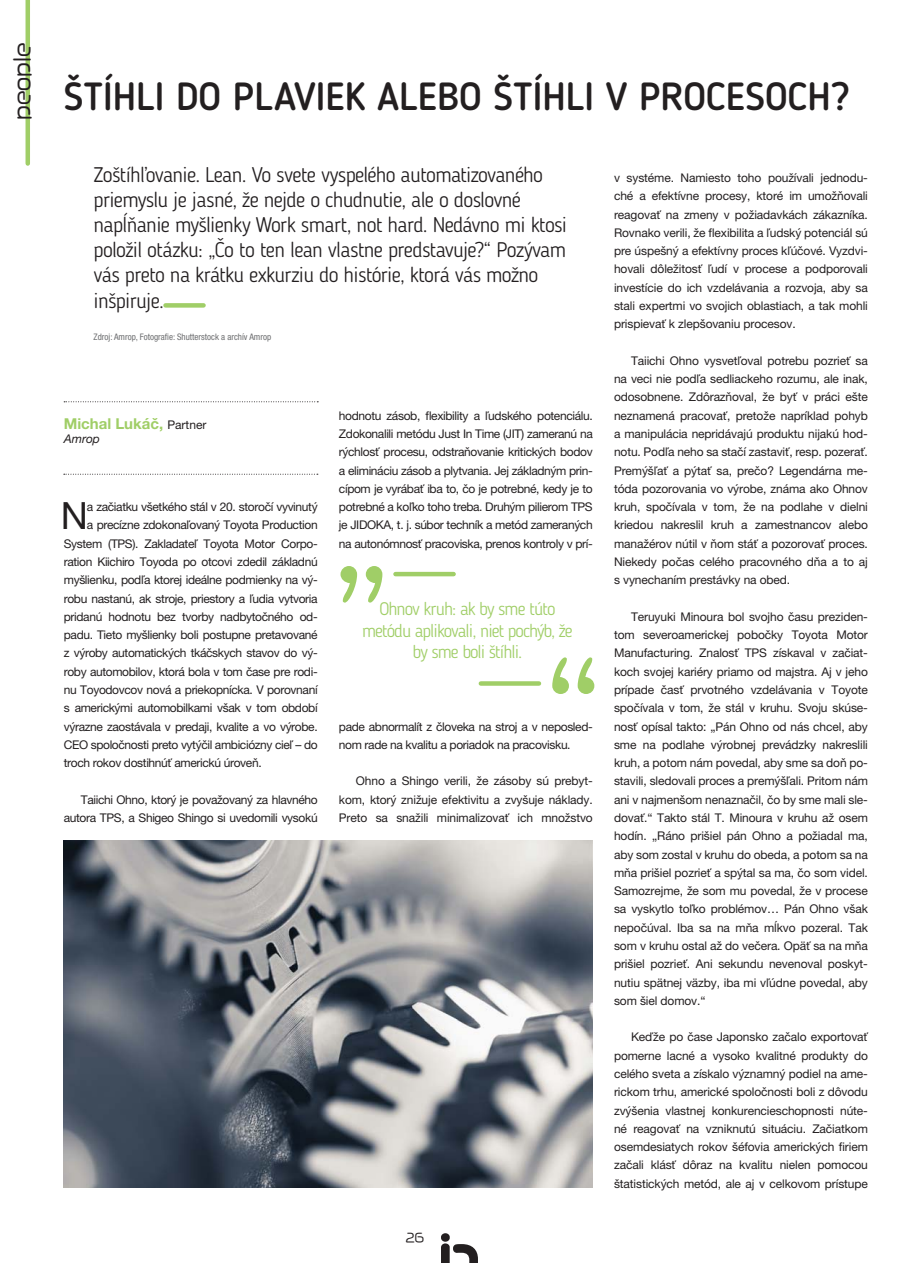
<style>
.page{position:relative;width:919px;height:1263px;background:#fff}
.page>*{position:absolute;margin:0;border:0;box-sizing:border-box;transform-origin:0 0}
.t1{font:500 39px "Blogger Sans";color:#231f20}
.t2{font:37.65px "Helvetica Neue LT Pro";color:#231f20}
.t3{font:300 21px/25.2px "Blogger Sans";letter-spacing:-.03em;color:#231f20}
.t4{font:21px "VDL Mega Maru Regular 90 pv RKSJ H";color:#231f20}
.t5{font:300 18px/21.6px "Blogger Sans";letter-spacing:-.05em;color:#a0ce67;text-align:center}
.t6{font:700 15px "Helvetica Neue LT Pro";color:#a0ce67}
.t7{font:12px/18.3px "Helvetica Neue LT Pro";letter-spacing:-.03em;color:#231f20;text-align:justify}
.t8{font:italic 12px "Helvetica Neue LT Pro";color:#231f20}
.t9{font:12px "VDL Mega Maru Regular 90 pv RKSJ H";color:#231f20}
.t10{font:condensed 9px "Helvetica Neue LT Pro";color:#6d6e70}
.s1{font-weight:400;font-size:12px;color:#231f20}
</style>
<div class="page">
<hr style="left:26px;top:0;width:4px;height:164px;background:#a0ce67">
<div style="left:441px;top:1233px;width:8px;height:9px;background:#231f20;border-radius:4px"></div>
<svg style="left:441px;top:1243px;width:37px;height:20px"></svg>
<div style="left:165px;top:303px;width:38px;height:5px;background:#a0ce67"></div>
<img style="left:64px;top:840px;width:528px;height:348px">
<hr style="left:395px;top:572px;width:58px;height:4px;background:#a0ce67">
<div style="left:481px;top:681px;width:58px;height:5px;background:#a0ce67"></div>
<svg style="left:552px;top:657px;width:42px;height:37px"></svg>
<svg style="left:340px;top:566px;width:42px;height:37px"></svg>
<svg style="left:64px;top:474px;width:254px;height:1px"></svg>
<svg style="left:64px;top:401px;width:254px;height:1px"></svg>
<h3 class="t4" style="left:14px;top:120px;width:79px;rotate:-90deg">people</h3>
<h1 class="t1" style="left:64px;top:83px;width:787px">ŠTÍHLI DO PLAVIEK ALEBO ŠTÍHLI V PROCESOCH?</h1>
<p class="t3" style="left:94px;top:164px;width:474px">Zoštíhľovanie. Lean. Vo svete vyspelého automatizovaného priemyslu je jasné, že nejde o chudnutie, ale o doslovné napĺňanie myšlienky Work smart, not hard. Nedávno mi ktosi položil otázku: „Čo to ten lean vlastne predstavuje?“ Pozývam vás preto na krátku exkurziu do histórie, ktorá vás možno inšpiruje.</p>
<p class="t10" style="left:94px;top:333px;width:179px">Zdroj: Amrop, Fotografie: Shutterstock a archív Amrop</p>
<p class="t6" style="left:64px;top:418px;width:144px">Michal Lukáč, <span class="s1">Partner</span></p>
<p class="t8" style="left:64px;top:434px;width:38px">Amrop</p>
<h2 class="t2" style="left:61px;top:503px;width:29px">N</h2>
<p class="t7" style="left:87px;top:499px;width:232px">a začiatku všetkého stál v 20. storočí vyvinutý</p>
<p class="t7" style="left:87px;top:517px;width:232px">a precízne zdokonaľovaný Toyota Production</p>
<p class="t7" style="left:64px;top:536px;width:255px">System (TPS). Zakladateľ Toyota Motor Corpo-</p>
<p class="t7" style="left:64px;top:554px;width:255px">ration Kiichiro Toyoda po otcovi zdedil základnú</p>
<p class="t7" style="left:64px;top:572px;width:255px">myšlienku, podľa ktorej ideálne podmienky na vý-</p>
<p class="t7" style="left:64px;top:591px;width:255px">robu nastanú, ak stroje, priestory a ľudia vytvoria</p>
<p class="t7" style="left:64px;top:609px;width:255px">pridanú hodnotu bez tvorby nadbytočného od-</p>
<p class="t7" style="left:64px;top:627px;width:255px">padu. Tieto myšlienky boli postupne pretavované</p>
<p class="t7" style="left:64px;top:645px;width:255px">z výroby automatických tkáčskych stavov do vý-</p>
<p class="t7" style="left:64px;top:664px;width:255px">roby automobilov, ktorá bola v tom čase pre rodi-</p>
<p class="t7" style="left:64px;top:682px;width:255px">nu Toyodovcov nová a priekopnícka. V porovnaní</p>
<p class="t7" style="left:64px;top:700px;width:255px">s americkými automobilkami však v tom období</p>
<p class="t7" style="left:64px;top:719px;width:255px">výrazne zaostávala v predaji, kvalite a vo výrobe.</p>
<p class="t7" style="left:64px;top:737px;width:255px">CEO spoločnosti preto vytýčil ambiciózny cieľ – do</p>
<p class="t7" style="left:64px;top:755px;width:199px">troch rokov dostihnúť americkú úroveň.</p>
<p class="t7" style="left:64px;top:792px;width:255px;text-align:right">Taiichi Ohno, ktorý je považovaný za hlavného autora TPS, a Shigeo Shingo si uvedomili vysokú</p>
<p class="t7" style="left:339px;top:408px;width:255px">hodnotu zásob, flexibility a ľudského potenciálu.<br>Zdokonalili metódu Just In Time (JIT) zameranú na rýchlosť procesu, odstraňovanie kritických bodov a elimináciu zásob a plytvania. Jej základným prin&shy;cípom je vyrábať iba to, čo je potrebné, kedy je to potrebné a koľko toho treba. Druhým pilierom TPS je JIDOKA, t. j. súbor techník a metód zameraných na autonómnosť pracoviska, prenos kontroly v prí-</p>
<h3 class="t5" style="left:362px;top:600px;width:212px">Ohnov kruh: ak by sme túto metódu aplikovali, niet pochýb, že by sme boli štíhli.</h3>
<p class="t7" style="left:339px;top:719px;width:255px">pade abnormalít z človeka na stroj a v neposled&shy;nom rade na kvalitu a poriadok na pracovisku.</p>
<p class="t7" style="left:339px;top:773px;width:255px;text-indent:17px">Ohno a Shingo verili, že zásoby sú prebyt&shy;kom, ktorý znižuje efektivitu a zvyšuje náklady.<br>Preto sa snažili minimalizovať ich množstvo</p>
<p class="t9" style="left:405px;top:1233px;width:20px">26</p>
<p class="t7" style="left:614px;top:170px;width:255px">v systéme. Namiesto toho používali jednodu&shy;ché a efektívne procesy, ktoré im umožňovali reagovať na zmeny v požiadavkách zákazníka.<br>Rovnako verili, že flexibilita a ľudský potenciál sú pre úspešný a efektívny proces kľúčové. Vyzdvi&shy;hovali dôležitosť ľudí v procese a podporovali investície do ich vzdelávania a rozvoja, aby sa stali expertmi vo svojich oblastiach, a tak mohli prispievať k zlepšovaniu procesov.</p>
<p class="t7" style="left:614px;top:353px;width:255px;text-indent:17px">Taiichi Ohno vysvetľoval potrebu pozrieť sa na veci nie podľa sedliackeho rozumu, ale inak, odosobnene. Zdôrazňoval, že byť v práci ešte neznamená pracovať, pretože napríklad pohyb a manipulácia nepridávajú produktu nijakú hod&shy;notu. Podľa neho sa stačí zastaviť, resp. pozerať.<br>Premýšľať a pýtať sa, prečo? Legendárna me&shy;tóda pozorovania vo výrobe, známa ako Ohnov kruh, spočívala v tom, že na podlahe v dielni kriedou nakreslil kruh a zamestnancov alebo manažérov nútil v ňom stáť a pozorovať proces.<br>Niekedy počas celého pracovného dňa a to aj s vynechaním prestávky na obed.</p>
<p class="t7" style="left:614px;top:609px;width:255px;text-indent:17px">Teruyuki Minoura bol svojho času preziden&shy;tom severoamerickej pobočky Toyota Motor Manufacturing. Znalosť TPS získaval v začiat&shy;koch svojej kariéry priamo od majstra. Aj v jeho prípade časť prvotného vzdelávania v Toyote spočívala v tom, že stál v kruhu. Svoju skúse&shy;nosť opísal takto: „Pán Ohno od nás chcel, aby sme na podlahe výrobnej prevádzky nakreslili kruh, a potom nám povedal, aby sme sa doň po&shy;stavili, sledovali proces a premýšľali. Pritom nám ani v najmenšom nenaznačil, čo by sme mali sle&shy;dovať.“ Takto stál T. Minoura v kruhu až osem hodín. „Ráno prišiel pán Ohno a požiadal ma, aby som zostal v kruhu do obeda, a potom sa na mňa prišiel pozrieť a spýtal sa ma, čo som videl.<br>Samozrejme, že som mu povedal, že v procese sa vyskytlo toľko problémov… Pán Ohno však nepočúval. Iba sa na mňa mĺkvo pozeral. Tak som v kruhu ostal až do večera. Opäť sa na mňa prišiel pozrieť. Ani sekundu nevenoval poskyt&shy;nutiu spätnej väzby, iba mi vľúdne povedal, aby som šiel domov.“</p>
<p class="t7" style="left:614px;top:1029px;width:255px;text-indent:17px">Keďže po čase Japonsko začalo exportovať pomerne lacné a vysoko kvalitné produkty do celého sveta a získalo významný podiel na ame&shy;rickom trhu, americké spoločnosti boli z dôvodu zvýšenia vlastnej konkurencieschopnosti núte&shy;né reagovať na vzniknutú situáciu. Začiatkom osemdesiatych rokov šéfovia amerických firiem začali klásť dôraz na kvalitu nielen pomocou štatistických metód, ale aj v celkovom prístupe</p>
</div>
